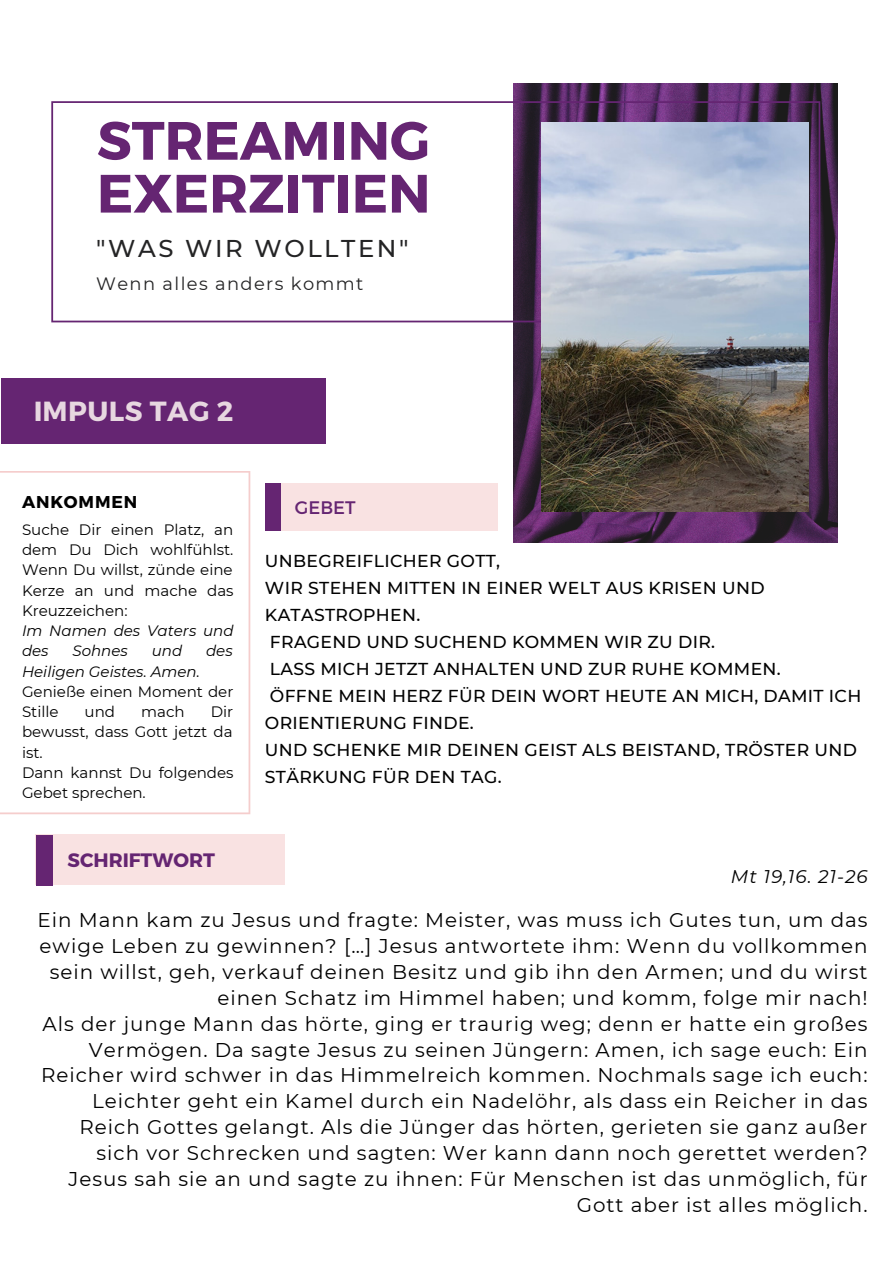
<style>
.page{position:relative;width:893px;height:1264px;background:#fff}
.page>*{position:absolute;margin:0;border:0;box-sizing:border-box;transform-origin:0 0}
.t1{font:700 53.85px/52.8px "Montserrat";color:#652572}
.t2{font:700 27.6px "Montserrat";letter-spacing:.02em;color:#f4e8eb}
.t3{font:500 24.3px "Montserrat";letter-spacing:.105em;color:#242425}
.t4{font:19.8px/25.8px "Montserrat";letter-spacing:.05em;color:#000;text-align:right}
.t5{font:700 19.35px "Montserrat";color:#652572}
.t6{font:italic 18.45px "Montserrat";letter-spacing:.05em;color:#000}
.t7{font:18.15px "Montserrat";color:#652572}
.t8{font:17.85px "Montserrat";letter-spacing:.075em;color:#242425}
.t9{font:500 17.25px/27px "Montserrat";letter-spacing:.02em;color:#000}
.t10{font:700 17.1px "Montserrat";letter-spacing:.05em;color:#000}
.t11{font:15px/20.2px "Montserrat";color:#000}
.t12{font:italic 15px/20.2px "Montserrat";color:#000}
</style>
<div class="page">
<img style="left:513px;top:84px;width:324px;height:458px">
<svg style="left:51px;top:101px;width:769px;height:221px"></svg>
<div style="left:1px;top:378px;width:324px;height:66px;background:#652572"></div>
<svg style="left:0;top:471px;width:250px;height:343px"></svg>
<div style="left:265px;top:483px;width:232px;height:47px;background:#f9e2e2"></div>
<div style="left:265px;top:483px;width:16px;height:47px;background:#652572"></div>
<div style="left:36px;top:834px;width:249px;height:51px;background:#f9e2e2"></div>
<div style="left:36px;top:834px;width:16px;height:51px;background:#652572"></div>
<img style="left:541px;top:122px;width:267px;height:389px">
<h1 class="t1" style="left:97px;top:111px;width:335px">STREAMING<br>EXERZITIEN</h1>
<p class="t3" style="left:96px;top:234px;width:314px">"WAS WIR WOLLTEN"</p>
<p class="t8" style="left:96px;top:273px;width:269px">Wenn alles anders kommt</p>
<h2 class="t2" style="left:33px;top:393px;width:202px">IMPULS TAG 2</h2>
<p class="t10" style="left:22px;top:491px;width:117px">ANKOMMEN</p>
<p class="t11" style="left:22px;top:519px;width:213px;text-align:justify">Suche Dir einen Platz, an dem Du Dich wohlfühlst.<br>Wenn Du willst, zünde eine Kerze an und mache das Kreuzzeichen:</p>
<p class="t12" style="left:22px;top:620px;width:213px">Im Namen des Vaters und des</p>
<p class="t12" style="left:72px;top:641px;width:57px">Sohnes</p>
<p class="t12" style="left:152px;top:641px;width:32px">und</p>
<p class="t12" style="left:206px;top:641px;width:28px">des</p>
<p class="t12" style="left:22px;top:661px;width:179px">Heiligen Geistes. Amen.</p>
<p class="t11" style="left:22px;top:681px;width:213px">Genieße einen Moment der<br>Stille</p>
<p class="t11" style="left:22px;top:701px;width:213px;text-indent:189px">Dir bewusst, dass Gott jetzt da ist.<br>Dann kannst Du folgendes<br>Gebet sprechen.</p>
<p class="t11" style="left:85px;top:701px;width:32px">und</p>
<p class="t11" style="left:141px;top:701px;width:45px">mach</p>
<p class="t5" style="left:68px;top:847px;width:149px">SCHRIFTWORT</p>
<p class="t7" style="left:295px;top:495px;width:62px">GEBET</p>
<p class="t9" style="left:265px;top:547px;width:598px">UNBEGREIFLICHER GOTT,<br>WIR STEHEN MITTEN IN EINER WELT AUS KRISEN UND KATASTROPHEN.<br>FRAGEND UND SUCHEND KOMMEN WIR ZU DIR.<br>LASS MICH JETZT ANHALTEN UND ZUR RUHE KOMMEN.<br>ÖFFNE MEIN HERZ FÜR DEIN WORT HEUTE AN MICH, DAMIT ICH ORIENTIERUNG FINDE.<br>UND SCHENKE MIR DEINEN GEIST ALS BEISTAND, TRÖSTER UND STÄRKUNG FÜR DEN TAG.</p>
<p class="t6" style="left:730px;top:865px;width:138px">Mt 19,16. 21-26</p>
<p class="t4" style="left:37px;top:907px;width:831px">Ein Mann kam zu Jesus und fragte: Meister, was muss ich Gutes tun, um das ewige Leben zu gewinnen? […] Jesus antwortete ihm: Wenn du vollkommen sein willst, geh, verkauf deinen Besitz und gib ihn den Armen; und du wirst einen Schatz im Himmel haben; und komm, folge mir nach!<br>Als der junge Mann das hörte, ging er traurig weg; denn er hatte ein großes Vermögen. Da sagte Jesus zu seinen Jüngern: Amen, ich sage euch: Ein Reicher wird schwer in das Himmelreich kommen. Nochmals sage ich euch:<br>Leichter geht ein Kamel durch ein Nadelöhr, als dass ein Reicher in das Reich Gottes gelangt. Als die Jünger das hörten, gerieten sie ganz außer sich vor Schrecken und sagten: Wer kann dann noch gerettet werden?<br>Jesus sah sie an und sagte zu ihnen: Für Menschen ist das unmöglich, für Gott aber ist alles möglich.</p>
</div>
